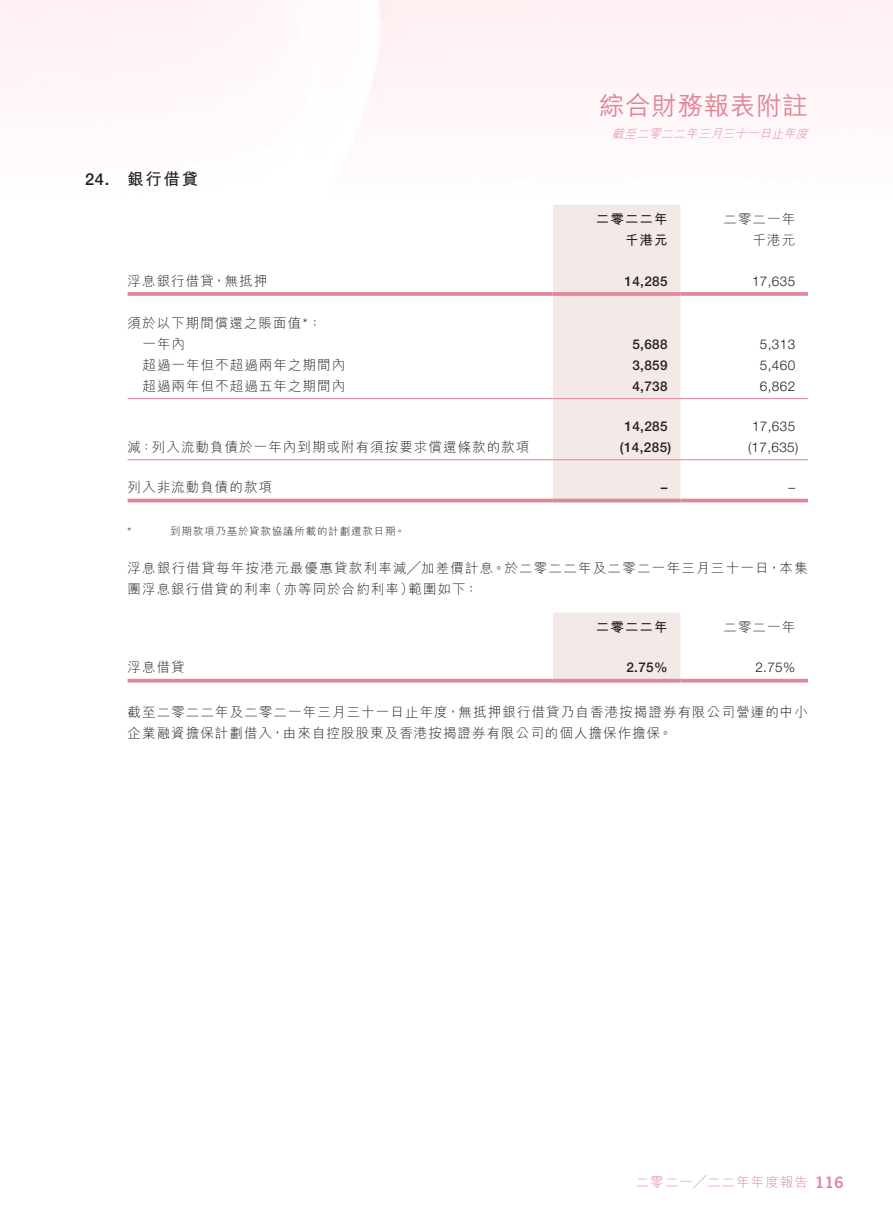
<style>
.page{position:relative;width:893px;height:1212px;background:#fff}
.page>*{position:absolute;margin:0;border:0;box-sizing:border-box;transform-origin:0 0}
.t1{font:500 25.5px "M Hei HK";letter-spacing:.025em;color:#e08798}
.t2{font:700 16.5px "M Hei HK";color:#231f20}
.t3{font:15.75px "Trade Gothic LT Std Bd 2";color:#e08798}
.t4{font:300 13.5px/21px "M Hei HK";letter-spacing:.08em;color:#231f20}
.t5{font:500 13.5px "Helvetica Neue LT Std";letter-spacing:.03em;color:#231f20}
.t6{font:300 13.5px "Helvetica Neue LT Std";letter-spacing:.03em;color:#231f20}
.t7{font:700 13.5px "M Hei HK";letter-spacing:.08em;color:#231f20}
.t8{font:300 13.5px "M Hei HK";letter-spacing:.08em;color:#e08798}
.t9{font:italic 300 12px "M Hei HK";color:#e08798}
.t10{font:300 10.5px "M Hei HK";letter-spacing:.08em;color:#231f20}
.t11{font:300 10.5px "Helvetica Neue LT Std";color:#231f20}
.s1{font-family:"Helvetica Neue LT Std";font-weight:500}
.s2{font-family:"Helvetica Neue LT Std"}
</style>
<div class="page">
<div style="left:553px;top:205px;width:127px;height:294px;background:#f3e9e6"></div>
<hr style="left:128px;top:292px;width:425px;height:4px;background:#e28f9f">
<svg style="left:553px;top:292px;width:127px;height:4px"></svg>
<hr style="left:680px;top:292px;width:128px;height:4px;background:#e28f9f">
<hr style="left:128px;top:398px;width:425px;height:1px;background:#e08798">
<hr style="left:553px;top:398px;width:127px;height:1px;background:#e08798">
<hr style="left:680px;top:398px;width:128px;height:1px;background:#e08798">
<hr style="left:128px;top:459px;width:425px;height:1px;background:#e08798">
<hr style="left:553px;top:459px;width:127px;height:1px;background:#e08798">
<hr style="left:680px;top:459px;width:128px;height:1px;background:#e08798">
<hr style="left:128px;top:499px;width:425px;height:3px;background:#e08798">
<hr style="left:553px;top:499px;width:127px;height:3px;background:#e08798">
<hr style="left:680px;top:499px;width:128px;height:3px;background:#e08798">
<div style="left:553px;top:612px;width:127px;height:67px;background:#f3e9e6"></div>
<hr style="left:128px;top:679px;width:425px;height:3px;background:#e08798">
<hr style="left:553px;top:679px;width:127px;height:3px;background:#e08798">
<hr style="left:680px;top:679px;width:128px;height:3px;background:#e08798">
<p class="t2" style="left:85px;top:167px;width:115px"><span class="s1">24.</span> 銀行借貸</p>
<h1 class="t1" style="left:599px;top:87px;width:210px">綜合財務報表附註</h1>
<p class="t9" style="left:612px;top:127px;width:201px">截至二零二二年三月三十一日止年度</p>
<p class="t7" style="left:596px;top:209px;width:73px">二零二二年</p>
<p class="t4" style="left:723px;top:208px;width:73px">二零二一年</p>
<p class="t7" style="left:625px;top:230px;width:44px">千港元</p>
<p class="t4" style="left:753px;top:229px;width:44px">千港元</p>
<p class="t4" style="left:128px;top:270px;width:141px">浮息銀行借貸，無抵押</p>
<p class="t5" style="left:624px;top:273px;width:45px">14,285</p>
<p class="t6" style="left:752px;top:273px;width:45px">17,635</p>
<p class="t4" style="left:142px;top:312px;width:181px;text-indent:-15px">須於以下期間償還之賬面值<span class="s2">*</span>：一年內</p>
<p class="t5" style="left:632px;top:336px;width:37px">5,688</p>
<p class="t6" style="left:760px;top:336px;width:37px">5,313</p>
<p class="t4" style="left:142px;top:354px;width:204px">超過一年但不超過兩年之期間內</p>
<p class="t5" style="left:632px;top:357px;width:37px">3,859</p>
<p class="t6" style="left:760px;top:357px;width:37px">5,460</p>
<p class="t4" style="left:142px;top:375px;width:204px">超過兩年但不超過五年之期間內</p>
<p class="t5" style="left:632px;top:378px;width:37px">4,738</p>
<p class="t6" style="left:760px;top:378px;width:37px">6,862</p>
<p class="t5" style="left:624px;top:418px;width:45px">14,285</p>
<p class="t6" style="left:752px;top:418px;width:45px">17,635</p>
<p class="t4" style="left:128px;top:436px;width:403px">減：列入流動負債於一年內到期或附有須按要求償還條款的款項</p>
<p class="t5" style="left:620px;top:439px;width:53px">(14,285)</p>
<p class="t6" style="left:748px;top:439px;width:52px">(17,635)</p>
<p class="t4" style="left:128px;top:476px;width:146px">列入非流動負債的款項</p>
<p class="t5" style="left:661px;top:479px;width:8px">–</p>
<p class="t6" style="left:788px;top:479px;width:8px">–</p>
<p class="t11" style="left:128px;top:525px;width:5px">*</p>
<p class="t10" style="left:170px;top:525px;width:237px">到期款項乃基於貸款協議所載的計劃還款日期。</p>
<p class="t4" style="left:128px;top:557px;width:682px">浮息銀行借貸每年按港元最優惠貸款利率減╱加差價計息。於二零二二年及二零二一年三月三十一日，本集團浮息銀行借貸的利率（亦等同於合約利率）範圍如下：</p>
<p class="t7" style="left:596px;top:617px;width:73px">二零二二年</p>
<p class="t4" style="left:723px;top:616px;width:73px">二零二一年</p>
<p class="t4" style="left:128px;top:657px;width:59px">浮息借貸</p>
<p class="t5" style="left:626px;top:659px;width:43px">2.75%</p>
<p class="t6" style="left:755px;top:659px;width:41px">2.75%</p>
<p class="t4" style="left:128px;top:701px;width:682px">截至二零二二年及二零二一年三月三十一日止年度，無抵押銀行借貸乃自香港按揭證券有限公司營運的中小企業融資擔保計劃借入，由來自控股股東及香港按揭證券有限公司的個人擔保作擔保。</p>
<p class="t8" style="left:636px;top:1175px;width:174px">二零二一╱二二年年度報告</p>
<p class="t3" style="left:815px;top:1172px;width:31px">116</p>
</div>
